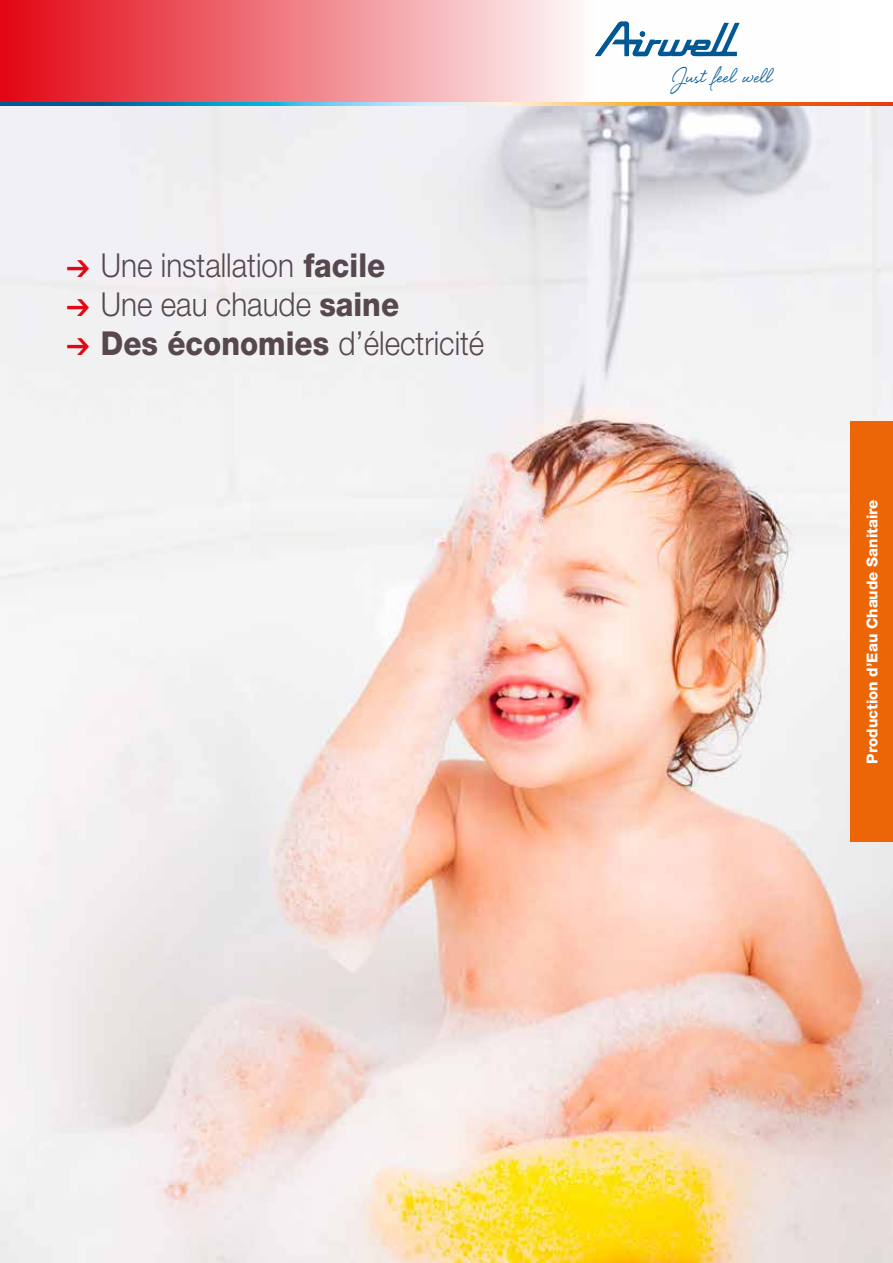
<style>
.page{position:relative;width:893px;height:1263px;background:#fff}
.page>*{position:absolute;margin:0;border:0;box-sizing:border-box;transform-origin:0 0}
.t1{font:34.05px "Eye Catching";color:#005894}
.t2{font:300 33px/39px "Helvetica Neue";color:#56484e;scale:.9 1}
.t3{font:800 15px "Helvetica Neue";color:#fff}
.s1{font-family:"Flesh Plain";font-weight:400;color:#e30613}
.s2{font-weight:800}
</style>
<div class="page">
<svg style="left:0;top:0;width:628px;height:102px;background:#f0858b"></svg>
<svg style="left:595px;top:22px;width:145px;height:35px"></svg>
<svg style="left:0;top:102px;width:893px;height:4px;background:#949c8e"></svg>
<img style="left:0;top:106px;width:893px;height:1157px">
<div style="left:850px;top:421px;width:43px;height:421px;background:#ec6608"></div>
<p class="t2" style="left:64px;top:245px;width:469px"><span class="s1">Q</span> Une installation <span class="s2">facile<br></span><span class="s1">Q</span> Une eau chaude <span class="s2">saine<br></span><span class="s1">Q</span> <span class="s2">Des économies</span> d’électricité</p>
<p class="t1" style="left:673px;top:63px;width:100px">Just feel well</p>
<p class="t3" style="left:863px;top:763px;width:265px;rotate:-90deg">Production d’Eau Chaude Sanitaire</p>
</div>
